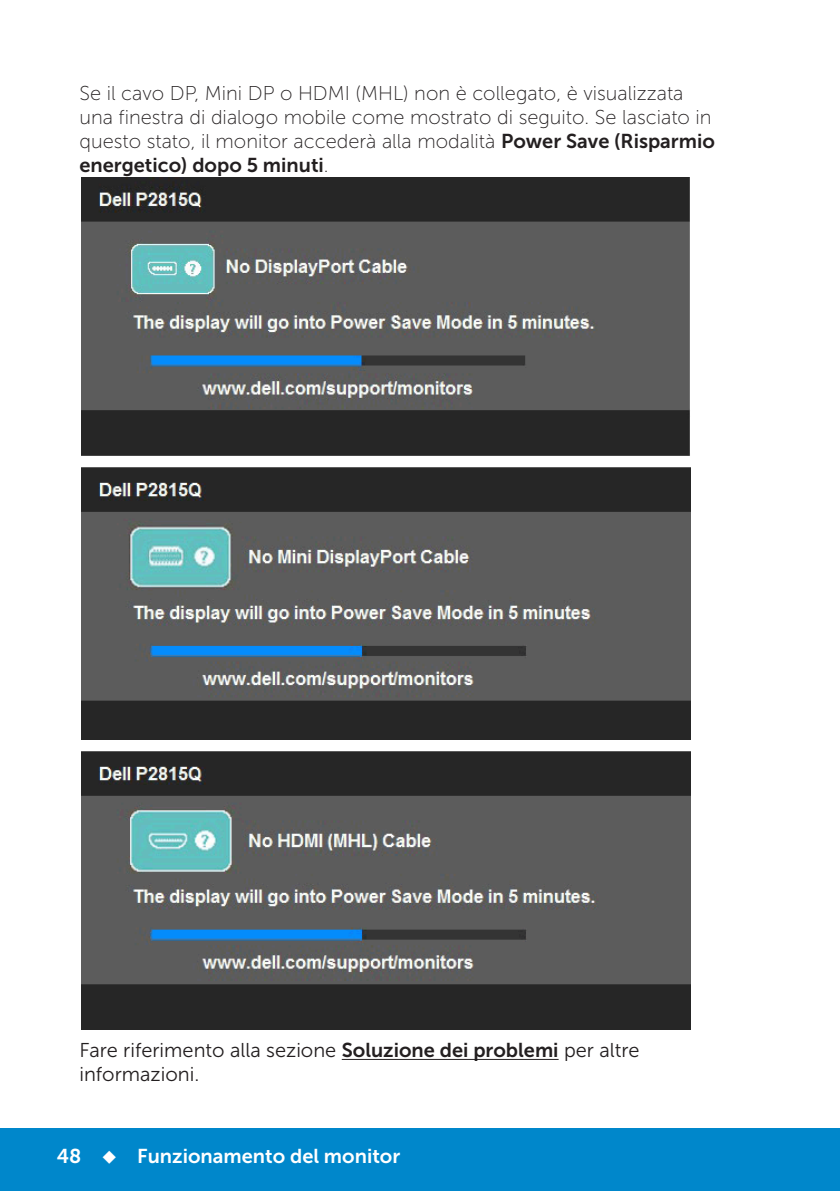
<style>
.page{position:relative;width:840px;height:1191px;background:#fff}
.page>*{position:absolute;margin:0;border:0;box-sizing:border-box;transform-origin:0 0}
.Paragraph{font:20px/24px "Museo Sans For Dell 100";color:#231f20}
.Paragraph-2{font:20px/24px "Museo Sans For Dell 300";color:#231f20}
.t1{font:20px "Museo Sans For Dell 700";color:#fff}
.s1{font-family:"Museo Sans For Dell 700"}
</style>
<div class="page">
<div style="left:0;top:1128px;width:839px;height:63px;background:#0087cb"></div>
<hr style="left:341px;top:1059px;width:217px;height:1px;background:#231f20">
<img style="left:81px;top:178px;width:608px;height:278px">
<img style="left:81px;top:467px;width:608px;height:272px">
<img style="left:81px;top:751px;width:608px;height:278px">
<p class="Paragraph" style="left:79px;top:81px;width:636px">Se il cavo DP, Mini DP o HDMI (MHL) non è collegato, è visualizzata una finestra di dialogo mobile come mostrato di seguito. Se lasciato in questo stato, il monitor accederà alla modalità <span class="s1">Power Save (Risparmio energetico) dopo 5 minuti</span>.</p>
<p class="Paragraph-2" style="left:79px;top:1038px;width:561px">Fare riferimento alla sezione <span class="s1">Soluzione dei problemi</span> per altre informazioni.</p>
<p class="t1" style="left:57px;top:1144px;width:345px">48 ◆ Funzionamento del monitor</p>
</div>
